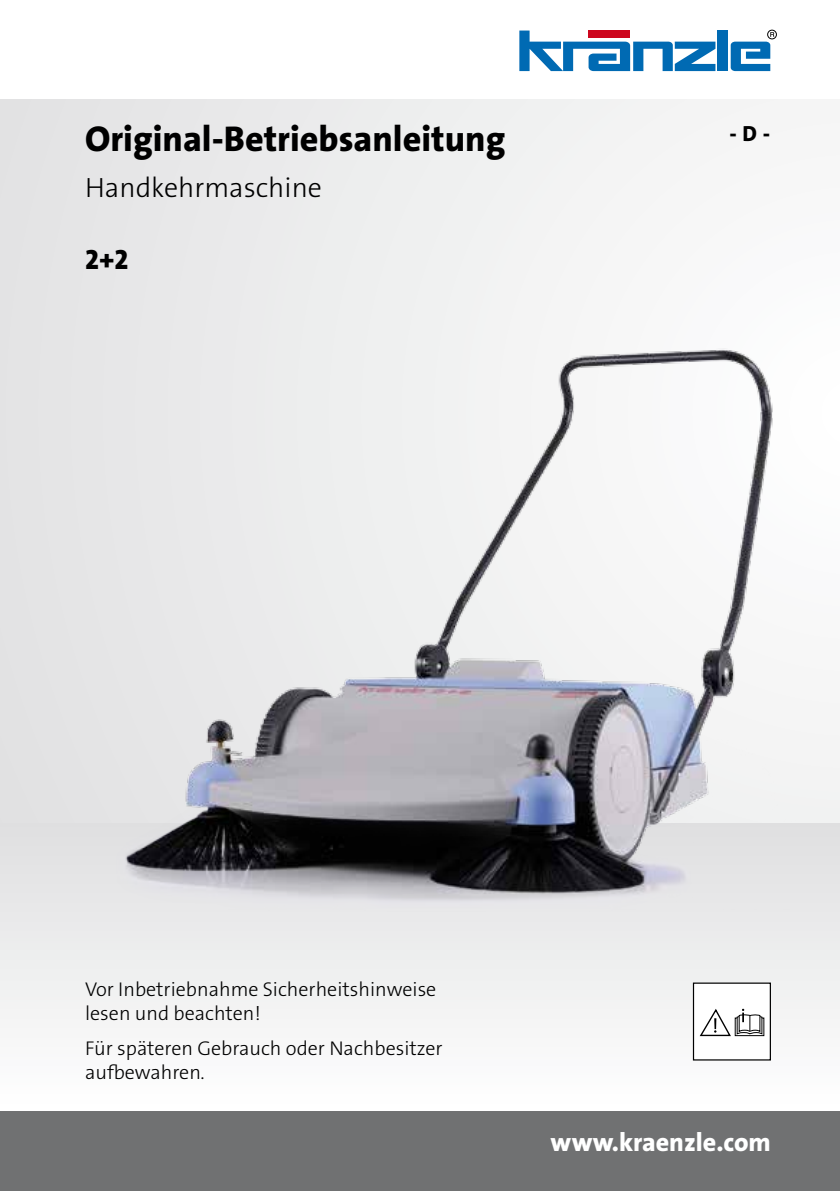
<style>
.page{position:relative;width:840px;height:1191px;background:#fff}
.page>*{position:absolute;margin:0;border:0;box-sizing:border-box;transform-origin:0 0}
.t1{font:36px "The Sans LP8 Ex Bld";color:#000}
.t2{font:28px "The Sans LP3 Lig";color:#000}
.t3{font:28px "The Sans LP8 Ex Bld";color:#000}
.t4{font:26px "The Sans LP8 Ex Bld";color:#fff}
.t5{font:22px "The Sans LP8 Ex Bld";color:#000}
.t6{font:20px/24px "The Sans LP3 Lig";color:#000}
</style>
<div class="page">
<svg style="left:0;top:822px;width:839px;height:239px"></svg>
<div style="left:0;top:99px;width:839px;height:723px;background:linear-gradient(to right,#e3e3e4,#fafafa)"></div>
<div style="left:0;top:1111px;width:839px;height:80px;background:#707172"></div>
<svg style="left:519px;top:31px;width:196px;height:40px"></svg>
<div style="left:717px;top:31px;width:10px;height:40px;background:#006ab3"></div>
<div style="left:766px;top:30px;width:10px;height:9px;border:1px solid #000;border-radius:50%"></div>
<svg style="left:730px;top:32px;width:43px;height:39px"></svg>
<div style="left:693px;top:983px;width:76px;height:77px;background:#fff"></div>
<svg style="left:699px;top:1008px;width:63px;height:28px"></svg>
<img style="left:116px;top:296px;width:682px;height:644px">
<h1 class="t1" style="left:85px;top:116px;width:421px">Original-Betriebsanleitung</h1>
<h2 class="t2" style="left:85px;top:170px;width:238px">Handkehrmaschine</h2>
<h2 class="t3" style="left:85px;top:242px;width:45px">2+2</h2>
<p class="t5" style="left:729px;top:119px;width:42px">- D -</p>
<p class="t6" style="left:85px;top:977px;width:352px">Vor Inbetriebnahme Sicherheitshinweise lesen und beachten!</p>
<p class="t6" style="left:85px;top:1036px;width:359px">Für späteren Gebrauch oder Nachbesitzer aufbewahren.</p>
<h3 class="t4" style="left:550px;top:1125px;width:222px">www.kraenzle.com</h3>
</div>
